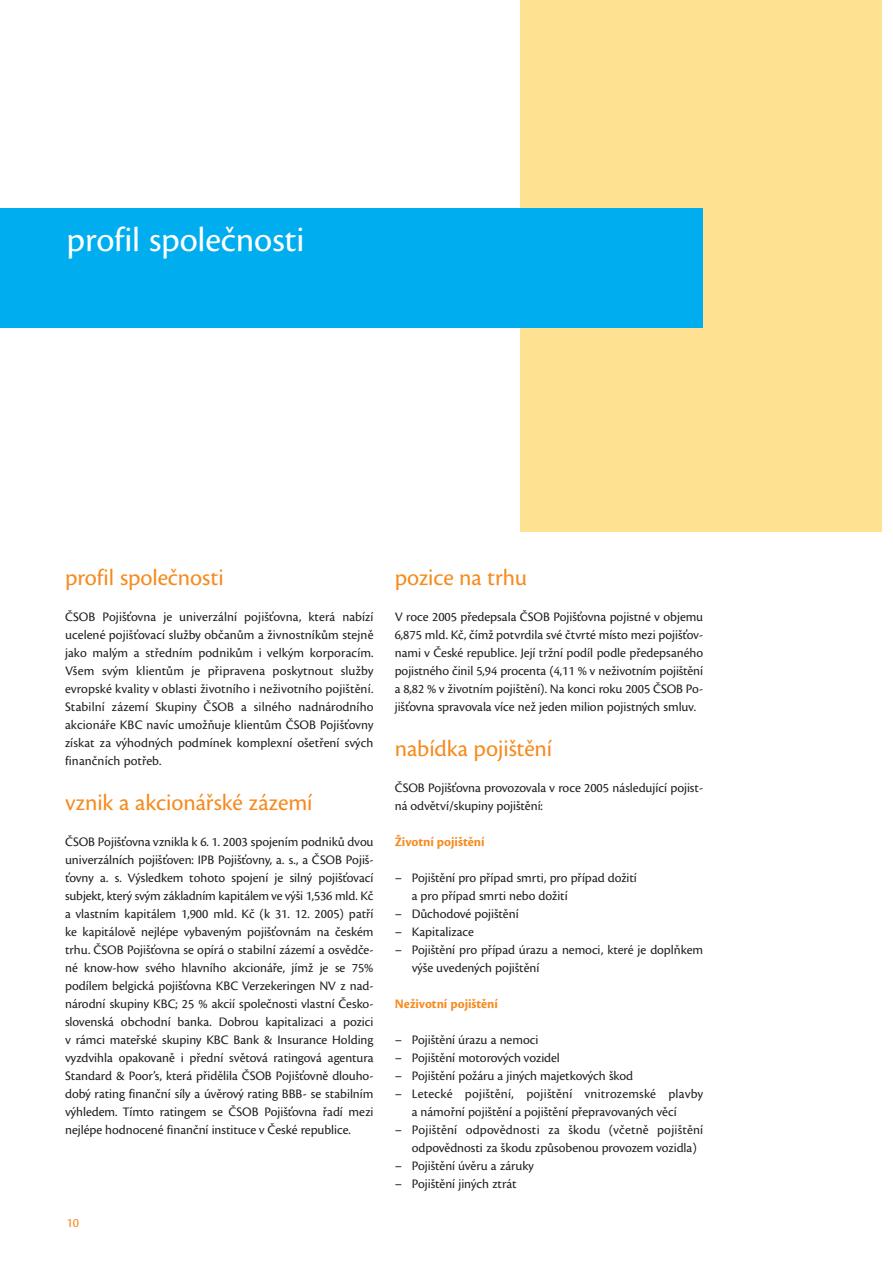
<style>
.page{position:relative;width:893px;height:1263px;background:#fff}
.page>*{position:absolute;margin:0;border:0;box-sizing:border-box;transform-origin:0 0}
.t1{font:36px "Cronos CE";letter-spacing:-.005em;color:#fff}
.t2{font:24px "Cronos CE";letter-spacing:-.005em;color:#f68b1f}
.t3{font:13.5px/18px "Cronos CE";color:#231f20}
.t4{font:700 13.5px "Cronos CE";letter-spacing:-.005em;color:#f68b1f}
.t5{font:13.5px "Cronos CE";color:#f68b1f}
</style>
<div class="page">
<svg style="left:0;top:0;width:882px;height:532px"></svg>
<h1 class="t1" style="left:67px;top:226px;width:239px">profil společnosti</h1>
<h2 class="t2" style="left:65px;top:568px;width:160px">profil společnosti</h2>
<p class="t3" style="left:65px;top:609px;width:310px;text-align:justify">ČSOB Pojišťovna je univerzální pojišťovna, která nabízí ucelené pojišťovací služby občanům a živnostníkům stejně jako malým a středním podnikům i velkým korporacím.<br>Všem svým klientům je připravena poskytnout služby evropské kvality v oblasti životního i neživotního pojištění.<br>Stabilní zázemí Skupiny ČSOB a silného nadnárodního akcionáře KBC navíc umožňuje klientům ČSOB Pojišťovny získat za výhodných podmínek komplexní ošetření svých finančních potřeb.</p>
<h2 class="t2" style="left:65px;top:793px;width:249px">vznik a akcionářské zázemí</h2>
<p class="t3" style="left:65px;top:834px;width:310px;text-align:justify">ČSOB Pojišťovna vznikla k 6. 1. 2003 spojením podniků dvou univerzálních pojišťoven: IPB Pojišťovny, a. s., a ČSOB Pojiš&shy;ťovny a. s. Výsledkem tohoto spojení je silný pojišťovací subjekt, který svým základním kapitálem ve výši 1,536 mld. Kč a vlastním kapitálem 1,900 mld. Kč (k 31. 12. 2005) patří ke kapitálově nejlépe vybaveným pojišťovnám na českém trhu. ČSOB Pojišťovna se opírá o stabilní zázemí a osvědče&shy;né know-how svého hlavního akcionáře, jímž je se 75% podílem belgická pojišťovna KBC Verzekeringen NV z nad&shy;národní skupiny KBC; 25 % akcií společnosti vlastní Česko&shy;slovenská obchodní banka. Dobrou kapitalizaci a pozici v rámci mateřské skupiny KBC Bank &amp; Insurance Holding vyzdvihla opakovaně i přední světová ratingová agentura Standard &amp; Poor’s, která přidělila ČSOB Pojišťovně dlouho&shy;dobý rating finanční síly a úvěrový rating BBB- se stabilním výhledem. Tímto ratingem se ČSOB Pojišťovna řadí mezi nejlépe hodnocené finanční instituce v České republice.</p>
<p class="t5" style="left:67px;top:1217px;width:14px">10</p>
<h2 class="t2" style="left:395px;top:568px;width:134px">pozice na trhu</h2>
<p class="t3" style="left:395px;top:609px;width:310px;text-align:justify">V roce 2005 předepsala ČSOB Pojišťovna pojistné v objemu 6,875 mld. Kč, čímž potvrdila své čtvrté místo mezi pojišťov&shy;nami v České republice. Její tržní podíl podle předepsaného pojistného činil 5,94 procenta (4,11 % v neživotním pojištění a 8,82 % v životním pojištění). Na konci roku 2005 ČSOB Po&shy;jišťovna spravovala více než jeden milion pojistných smluv.</p>
<h2 class="t2" style="left:395px;top:739px;width:159px">nabídka pojištění</h2>
<p class="t3" style="left:395px;top:780px;width:310px">ČSOB Pojišťovna provozovala v roce 2005 následující pojist&shy;ná odvětví/skupiny pojištění:</p>
<p class="t4" style="left:395px;top:837px;width:91px">Životní pojištění</p>
<p class="t3" style="left:412px;top:870px;width:227px;text-indent:-17px">– Pojištění pro případ smrti, pro případ dožití a pro případ smrti nebo dožití</p>
<p class="t3" style="left:395px;top:906px;width:125px">– Důchodové pojištění</p>
<p class="t3" style="left:395px;top:924px;width:81px">– Kapitalizace</p>
<p class="t3" style="left:412px;top:942px;width:293px;text-indent:-17px">– Pojištění pro případ úrazu a nemoci, které je doplňkem výše uvedených pojištění</p>
<p class="t4" style="left:395px;top:999px;width:105px">Neživotní pojištění</p>
<p class="t3" style="left:395px;top:1032px;width:145px">– Pojištění úrazu a nemoci</p>
<p class="t3" style="left:395px;top:1050px;width:167px">– Pojištění motorových vozidel</p>
<p class="t3" style="left:395px;top:1068px;width:240px">– Pojištění požáru a jiných majetkových škod</p>
<p class="t3" style="left:412px;top:1086px;width:293px;text-indent:-17px">– Letecké pojištění, pojištění vnitrozemské plavby a námořní pojištění a pojištění přepravovaných věcí</p>
<p class="t3" style="left:412px;top:1122px;width:293px;text-indent:-17px">– Pojištění odpovědnosti za škodu (včetně pojištění odpovědnosti za škodu způsobenou provozem vozidla)</p>
<p class="t3" style="left:395px;top:1158px;width:140px">– Pojištění úvěru a záruky</p>
<p class="t3" style="left:395px;top:1176px;width:123px">– Pojištění jiných ztrát</p>
</div>
